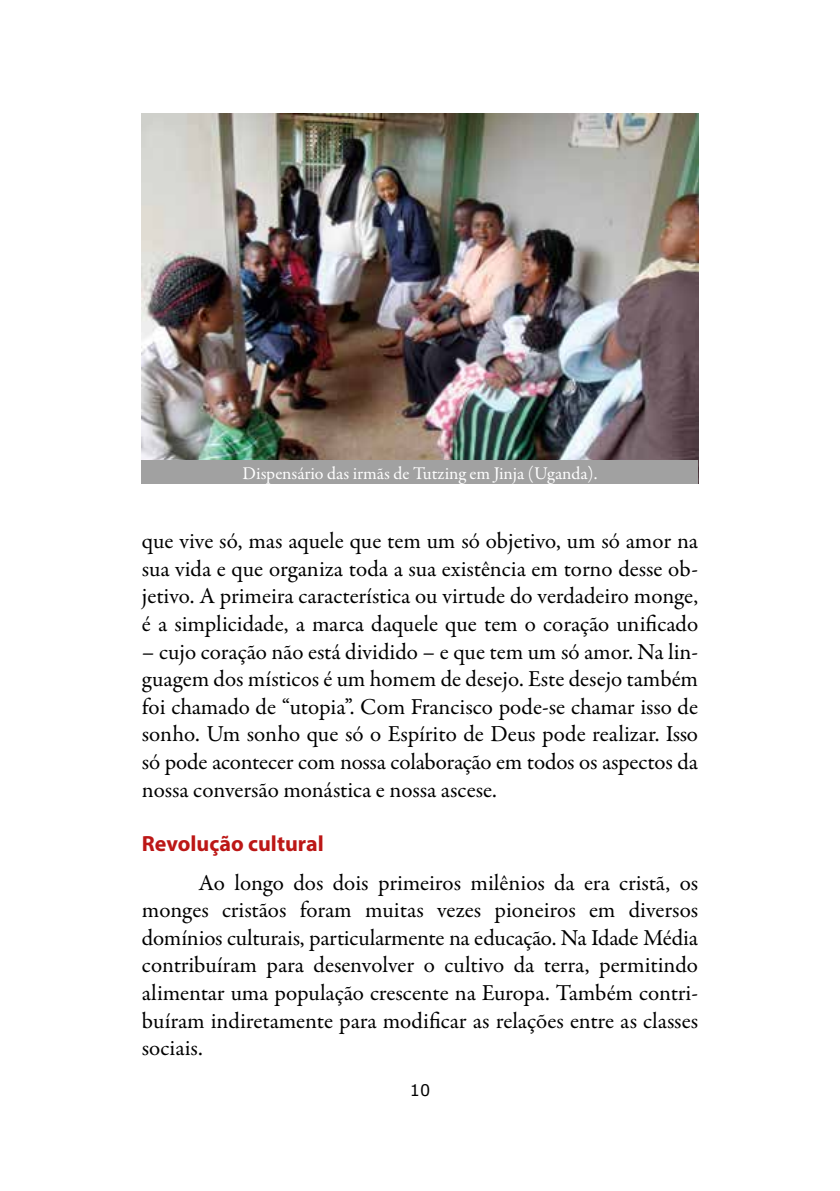
<style>
.page{position:relative;width:840px;height:1191px;background:#fff}
.page>*{position:absolute;margin:0;border:0;box-sizing:border-box;transform-origin:0 0}
.t1{font:23px/27.6px "Garamond Premr Pro";color:#000;text-align:justify}
.t2{font:700 22px "Myriad Pro";color:#bc1716}
.t3{font:18px "Garamond Premr Pro";letter-spacing:-.005em;color:#fff}
.t4{font:16px "Verdana";color:#000}
</style>
<div class="page">
<img style="left:142px;top:113px;width:555px;height:347px">
<div style="left:142px;top:460px;width:555px;height:24px;background:#a1a1a1"></div>
<p class="t3" style="left:242px;top:462px;width:356px">Dispensário das irmãs de Tutzing em Jinja (Uganda).</p>
<p class="t1" style="left:142px;top:527px;width:557px">que vive só, mas aquele que tem um só objetivo, um só amor na sua vida e que organiza toda a sua existência em torno desse ob&shy;jetivo. A primeira característica ou virtude do verdadeiro monge, é a simplicidade, a marca daquele que tem o coração unificado</p>
<p class="t1" style="left:142px;top:638px;width:557px">– cujo coração não está dividido – e que tem um só amor. Na lin&shy;guagem dos místicos é um homem de desejo. Este desejo também foi chamado de “utopia”. Com Francisco pode-se chamar isso de sonho. Um sonho que só o Espírito de Deus pode realizar. Isso só pode acontecer com nossa colaboração em todos os aspectos da nossa conversão monástica e nossa ascese.</p>
<p class="t2" style="left:142px;top:829px;width:183px">Revolução cultural</p>
<p class="t1" style="left:142px;top:869px;width:557px;text-indent:57px">Ao longo dos dois primeiros milênios da era cristã, os monges cristãos foram muitas vezes pioneiros em diversos domínios culturais, particularmente na educação. Na Idade Média contribuíram para desenvolver o cultivo da terra, permitindo alimentar uma população crescente na Europa. Também contri&shy;buíram indiretamente para modificar as relações entre as classes sociais.</p>
<p class="t4" style="left:409px;top:1079px;width:22px">10</p>
</div>
